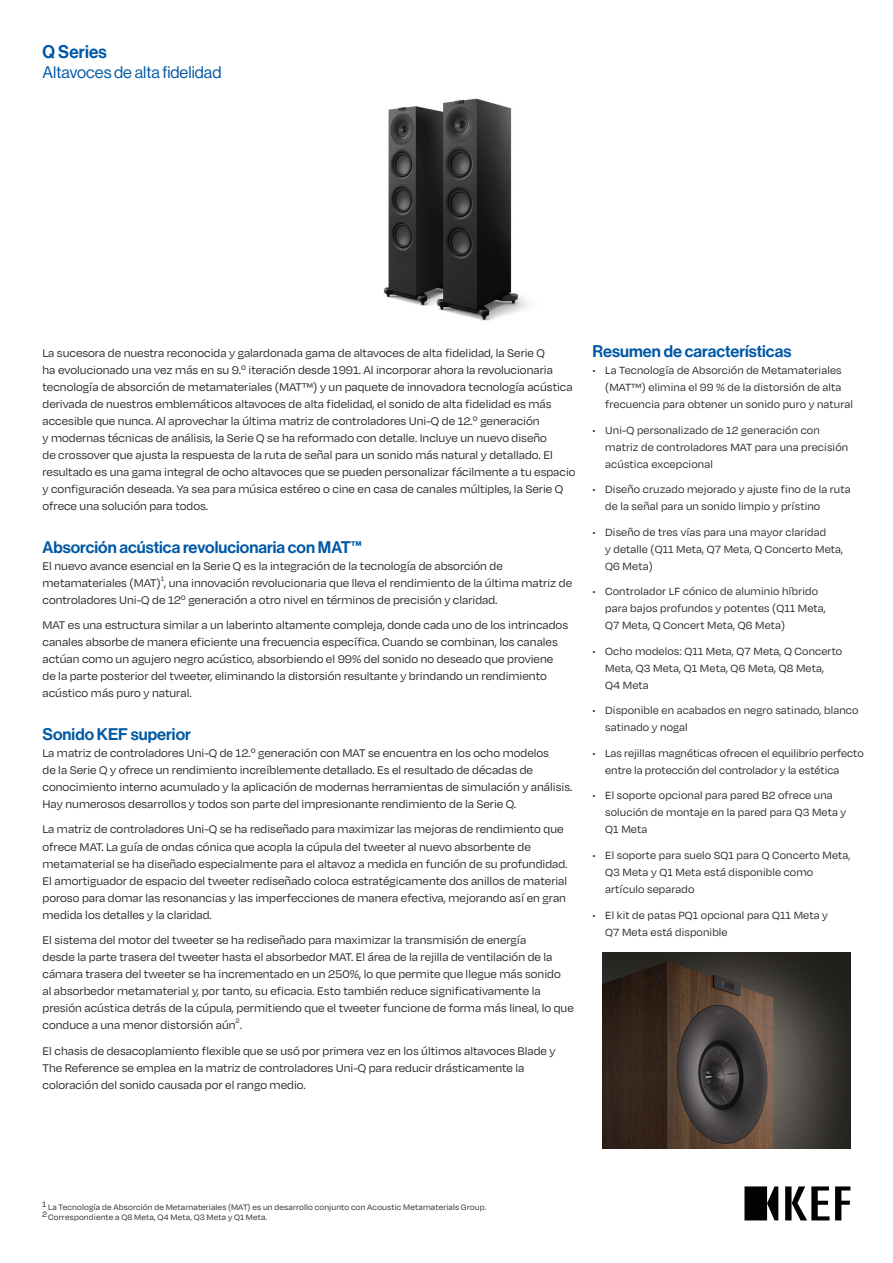
<style>
.page{position:relative;width:893px;height:1263px;background:#fff}
.page>*{position:absolute;margin:0;border:0;box-sizing:border-box;transform-origin:0 0}
.heading{font:18px "N Haas Grotesk DS Pro 65 Md";letter-spacing:.01em;color:#0158a6;scale:.95 1}
.subhead{font:16.5px "N Haas Grotesk DS Pro 65 Md";color:#0158a6}
.tagline{font:16.5px "N Haas Grotesk DS Pro 55 Rg";color:#0158a6}
.body{font:12.75px/17px "Degular";color:#231f20}
.t1{font:12px/17px "Degular";letter-spacing:.01em;color:#231f20}
.Disclaimer{font:9px/10.8px "Degular";letter-spacing:.015em;color:#231f20}
.body-2{font:7.5px "Degular";color:#231f20}
</style>
<div class="page">
<img style="left:383px;top:98px;width:146px;height:223px">
<svg style="left:744px;top:1186px;width:106px;height:34px"></svg>
<img style="left:603px;top:952px;width:247px;height:196px">
<p class="heading" style="left:43px;top:41px;width:69px">Q Series</p>
<p class="tagline" style="left:43px;top:63px;width:180px">Altavoces de alta fidelidad</p>
<p class="body" style="left:43px;top:344px;width:535px">La sucesora de nuestra reconocida y galardonada gama de altavoces de alta fidelidad, la Serie Q<br>ha evolucionado una vez más en su 9.º iteración desde 1991. Al incorporar ahora la revolucionaria tecnología de absorción de metamateriales (MAT™) y un paquete de innovadora tecnología acústica derivada de nuestros emblemáticos altavoces de alta fidelidad, el sonido de alta fidelidad es más accesible que nunca. Al aprovechar la última matriz de controladores Uni-Q de 12.º generación<br>y modernas técnicas de análisis, la Serie Q se ha reformado con detalle. Incluye un nuevo diseño<br>de crossover que ajusta la respuesta de la ruta de señal para un sonido más natural y detallado. El resultado es una gama integral de ocho altavoces que se pueden personalizar fácilmente a tu espacio y configuración deseada. Ya sea para música estéreo o cine en casa de canales múltiples, la Serie Q ofrece una solución para todos.</p>
<p class="subhead" style="left:43px;top:537px;width:321px">Absorción acústica revolucionaria con MAT™</p>
<p class="body" style="left:43px;top:557px;width:531px">El nuevo avance esencial en la Serie Q es la integración de la tecnología de absorción de metamateriales (MAT) , una innovación revolucionaria que lleva el rendimiento de la última matriz de</p>
<p class="body-2" style="left:161px;top:574px;width:5px">1</p>
<p class="body" style="left:43px;top:591px;width:457px">controladores Uni-Q de 12º generación a otro nivel en términos de precisión y claridad.</p>
<p class="body" style="left:43px;top:616px;width:527px">MAT es una estructura similar a un laberinto altamente compleja, donde cada uno de los intrincados canales absorbe de manera eficiente una frecuencia específica. Cuando se combinan, los canales actúan como un agujero negro acústico, absorbiendo el 99% del sonido no deseado que proviene de la parte posterior del tweeter, eliminando la distorsión resultante y brindando un rendimiento acústico más puro y natural.</p>
<p class="subhead" style="left:43px;top:724px;width:150px">Sonido KEF superior</p>
<p class="body" style="left:43px;top:744px;width:531px">La matriz de controladores Uni-Q de 12.º generación con MAT se encuentra en los ocho modelos<br>de la Serie Q y ofrece un rendimiento increíblemente detallado. Es el resultado de décadas de conocimiento interno acumulado y la aplicación de modernas herramientas de simulación y análisis.<br>Hay numerosos desarrollos y todos son parte del impresionante rendimiento de la Serie Q.</p>
<p class="body" style="left:43px;top:820px;width:526px">La matriz de controladores Uni-Q se ha rediseñado para maximizar las mejoras de rendimiento que ofrece MAT. La guía de ondas cónica que acopla la cúpula del tweeter al nuevo absorbente de metamaterial se ha diseñado especialmente para el altavoz a medida en función de su profundidad.<br>El amortiguador de espacio del tweeter rediseñado coloca estratégicamente dos anillos de material poroso para domar las resonancias y las imperfecciones de manera efectiva, mejorando así en gran medida los detalles y la claridad.</p>
<p class="body" style="left:43px;top:931px;width:533px">El sistema del motor del tweeter se ha rediseñado para maximizar la transmisión de energía<br>desde la parte trasera del tweeter hasta el absorbedor MAT. El área de la rejilla de ventilación de la cámara trasera del tweeter se ha incrementado en un 250%, lo que permite que llegue más sonido<br>al absorbedor metamaterial y, por tanto, su eficacia. Esto también reduce significativamente la presión acústica detrás de la cúpula, permitiendo que el tweeter funcione de forma más lineal, lo que conduce a una menor distorsión aún .</p>
<p class="body-2" style="left:236px;top:1016px;width:6px">2</p>
<p class="body" style="left:43px;top:1042px;width:515px">El chasis de desacoplamiento flexible que se usó por primera vez en los últimos altavoces Blade y<br>The Reference se emplea en la matriz de controladores Uni-Q para reducir drásticamente la coloración del sonido causada por el rango medio.</p>
<p class="subhead" style="left:592px;top:342px;width:200px">Resumen de características</p>
<p class="t1" style="left:605px;top:361px;width:249px;text-indent:-13px">• La Tecnología de Absorción de Metamateriales (MAT™) elimina el 99 % de la distorsión de alta frecuencia para obtener un sonido puro y natural</p>
<p class="t1" style="left:605px;top:421px;width:244px;text-indent:-13px">• Uni-Q personalizado de 12 generación con matriz de controladores MAT para una precisión acústica excepcional</p>
<p class="t1" style="left:605px;top:481px;width:247px;text-indent:-13px">• Diseño cruzado mejorado y ajuste fino de la ruta de la señal para un sonido limpio y prístino</p>
<p class="t1" style="left:605px;top:523px;width:239px;text-indent:-13px">• Diseño de tres vías para una mayor claridad<br>y detalle (Q11 Meta, Q7 Meta, Q Concerto Meta,<br>Q6 Meta)</p>
<p class="t1" style="left:605px;top:583px;width:222px;text-indent:-13px">• Controlador LF cónico de aluminio híbrido para bajos profundos y potentes (Q11 Meta,<br>Q7 Meta, Q Concert Meta, Q6 Meta)</p>
<p class="t1" style="left:605px;top:642px;width:239px;text-indent:-13px">• Ocho modelos: Q11 Meta, Q7 Meta, Q Concerto<br>Meta, Q3 Meta, Q1 Meta, Q6 Meta, Q8 Meta,<br>Q4 Meta</p>
<p class="t1" style="left:605px;top:702px;width:255px;text-indent:-13px">• Disponible en acabados en negro satinado, blanco satinado y nogal</p>
<p class="t1" style="left:605px;top:744px;width:260px;text-indent:-13px">• Las rejillas magnéticas ofrecen el equilibrio perfecto entre la protección del controlador y la estética</p>
<p class="t1" style="left:605px;top:787px;width:243px;text-indent:-13px">• El soporte opcional para pared B2 ofrece una solución de montaje en la pared para Q3 Meta y<br>Q1 Meta</p>
<p class="t1" style="left:605px;top:846px;width:247px;text-indent:-13px">• El soporte para suelo SQ1 para Q Concerto Meta,<br>Q3 Meta y Q1 Meta está disponible como artículo separado</p>
<p class="t1" style="left:605px;top:906px;width:224px;text-indent:-13px">• El kit de patas PQ1 opcional para Q11 Meta y<br>Q7 Meta está disponible</p>
<p class="Disclaimer" style="left:42px;top:1201px;width:446px">1 La Tecnología de Absorción de Metamateriales (MAT) es un desarrollo conjunto con Acoustic Metamaterials Group.<br>2 Correspondiente a Q8 Meta, Q4 Meta, Q3 Meta y Q1 Meta.</p>
</div>
